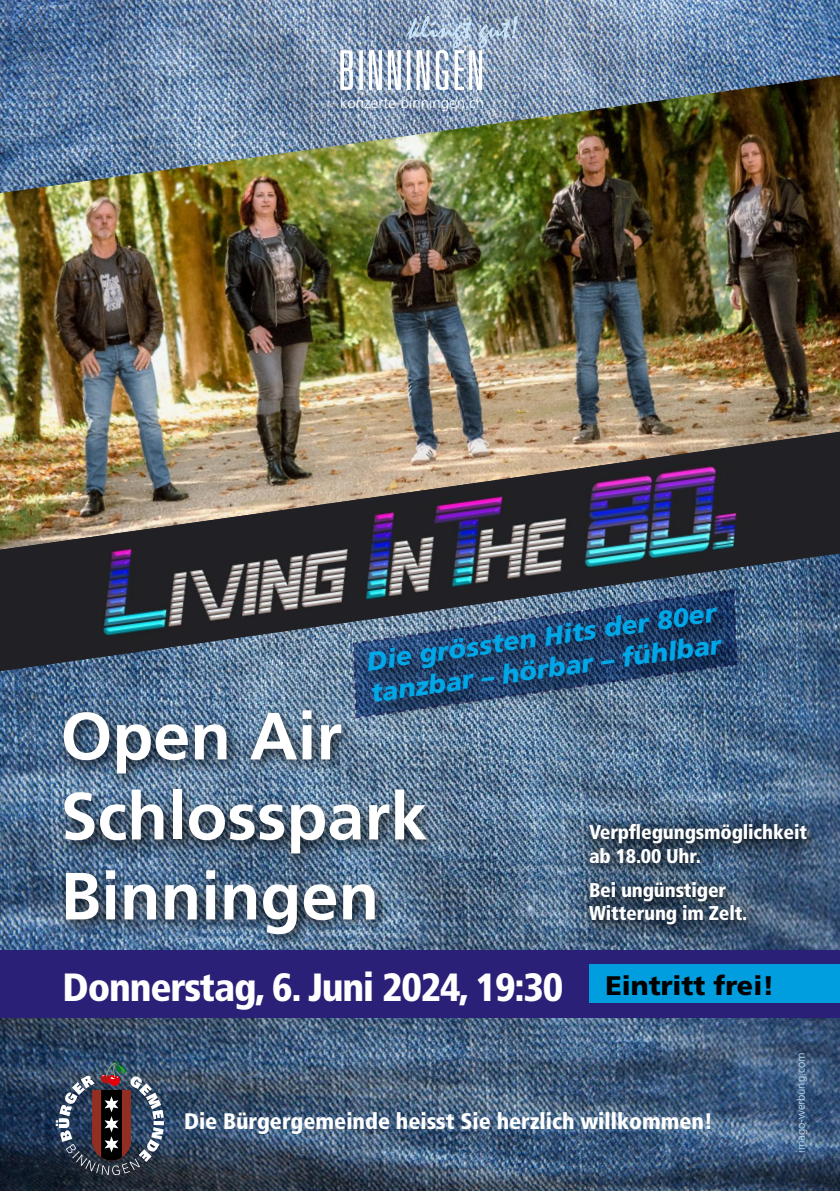
<style>
.page{position:relative;width:840px;height:1191px;background:#fff}
.page>*{position:absolute;margin:0;border:0;box-sizing:border-box;transform-origin:0 0}
.t1{font:700 66.6px/80px "Frutiger LT";color:#fff}
.t2{font:900 condensed 39.4px "Frutiger LT";letter-spacing:-.03em;color:#fff}
.t3{font:900 26.8px "Frutiger LT";color:#000}
.t4{font:italic 900 26.2px/32px "Frutiger LT";color:#00a8e8}
.t5{font:900 condensed 22.4px "Frutiger LT";color:#fff}
.t6{font:900 condensed 19.8px/23.8px "Frutiger LT";letter-spacing:-.01em;color:#fff}
.t7{font:300 15px "Frutiger LT";color:#fff}
.t8{font:300 11.2px "Frutiger LT";color:#c8e4f8}
</style>
<div class="page">
<img style="left:0;top:0;width:839px;height:1191px">
<img style="left:340px;top:16px;width:177px;height:59px">
<div style="left:0;top:950px;width:839px;height:67px;background:#2a2077"></div>
<div style="left:574px;top:811px;width:251px;height:137px;background:#000;opacity:.75"></div>
<div style="left:55px;top:703px;width:384px;height:248px;background:#000;opacity:.75"></div>
<div style="left:588px;top:965px;width:251px;height:38px;background:#009ddf"></div>
<svg style="left:56px;top:1061px;width:108px;height:114px;background:#4e4f5e"></svg>
<img style="left:0;top:75px;width:839px;height:357px">
<img style="left:0;top:432px;width:839px;height:239px">
<img style="left:351px;top:588px;width:387px;height:131px">
<div style="left:358px;top:598px;width:388px;height:129px;background:#000;opacity:.75"></div>
<p class="t7" style="left:340px;top:94px;width:146px">konzerte-binningen.ch</p>
<h3 class="t4" style="left:364px;top:645px;width:355px;rotate:-8deg">Die grössten Hits der 80er tanzbar – hörbar – fühlbar</h3>
<h1 class="t1" style="left:60px;top:696px;width:368px">Open Air<br>Schlosspark<br>Binningen</h1>
<h2 class="t2" style="left:63px;top:963px;width:502px">Donnerstag, 6. Juni 2024, 19:30</h2>
<h3 class="t3" style="left:605px;top:969px;width:170px">Eintritt frei!</h3>
<p class="t6" style="left:588px;top:820px;width:219px">Verpflegungsmöglichkeit ab 18.00 Uhr.</p>
<p class="t6" style="left:588px;top:877px;width:160px">Bei ungünstiger<br>Witterung im Zelt.</p>
<p class="t5" style="left:184px;top:1107px;width:530px">Die Bürgergemeinde heisst Sie herzlich willkommen!</p>
<p class="t8" style="left:794px;top:1153px;width:102px;rotate:-90deg">imago-werbung.com</p>
</div>
